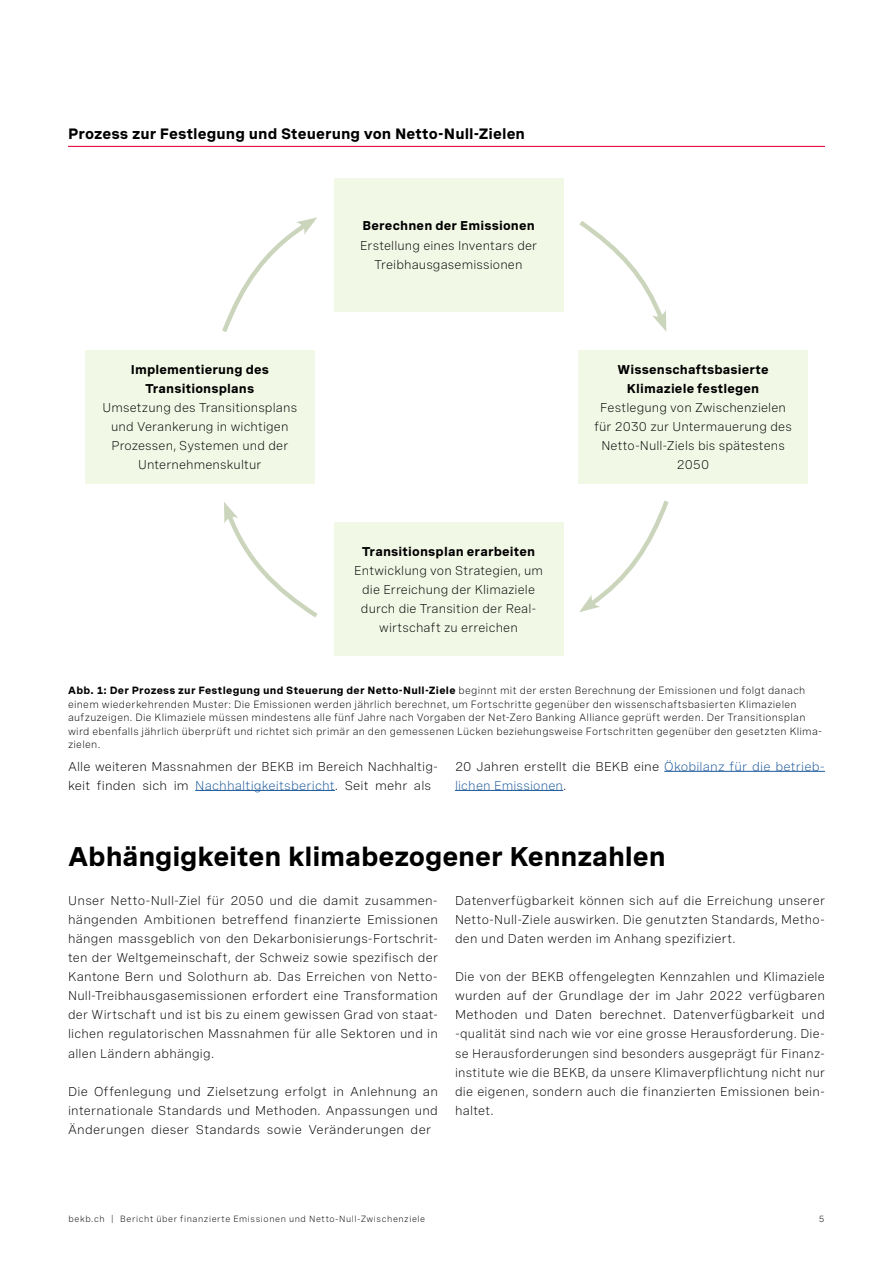
<style>
.page{position:relative;width:893px;height:1263px;background:#fff}
.page>*{position:absolute;margin:0;border:0;box-sizing:border-box;transform-origin:0 0}
._10_Text_T_01_Haupttitel{font:700 27px "Spezia BEKB";letter-spacing:-.005em;color:#000}
.t1{font:700 15px "Spezia BEKB";letter-spacing:.005em;color:#000}
._10_Text_T_05_Grundtext{font:12.75px/19.2px "Spezia BEKB";letter-spacing:.02em;color:#000}
._50_Kasten_Kasten_GT{font:12.75px/19.2px "Spezia BEKB";letter-spacing:.01em;color:#000;text-align:center}
._50_Kasten_Kasten_Titel{font:700 12.75px/19.2px "Spezia BEKB";letter-spacing:.01em;color:#000;text-align:center}
._10_Text_T_05_Grundtext-2{font:12.75px/19.2px "Spezia BEKB";letter-spacing:.01em;color:#1b5899}
._10_Text_T_11_Legende{font:10.5px/13.5px "Spezia BEKB";letter-spacing:.03em;color:#000}
.t2{font:9px "Spezia BEKB";letter-spacing:.065em;color:#000}
.s1{font-weight:700}
.s2{color:#1b5899}
.s3{color:#000}
</style>
<div class="page">
<hr style="left:68px;top:146px;width:757px;height:1px;background:#e70038">
<div style="left:334px;top:178px;width:229px;height:134px;background:#f2f8e6"></div>
<svg style="left:222px;top:217px;width:95px;height:115px"></svg>
<svg style="left:224px;top:502px;width:94px;height:116px"></svg>
<svg style="left:579px;top:500px;width:90px;height:112px"></svg>
<svg style="left:579px;top:221px;width:88px;height:111px"></svg>
<div style="left:578px;top:350px;width:230px;height:134px;background:#f2f8e6"></div>
<div style="left:334px;top:522px;width:229px;height:134px;background:#f2f8e6"></div>
<div style="left:85px;top:350px;width:230px;height:134px;background:#f2f8e6"></div>
<hr style="left:195px;top:790px;width:140px;height:1px;background:#1b5899">
<hr style="left:664px;top:771px;width:161px;height:1px;background:#1b5899">
<hr style="left:455px;top:790px;width:108px;height:1px;background:#1b5899">
<p class="t1" style="left:68px;top:123px;width:458px">Prozess zur Festlegung und Steuerung von Netto-Null-Zielen</p>
<h5 class="_50_Kasten_Kasten_Titel" style="left:131px;top:359px;width:140px">Implementierung des<br>Transitionsplans</h5>
<p class="_50_Kasten_Kasten_GT" style="left:103px;top:397px;width:196px">Umsetzung des Transitionsplans und Verankerung in wichtigen<br>Prozessen, Systemen und der<br>Unternehmenskultur</p>
<h5 class="_50_Kasten_Kasten_Titel" style="left:363px;top:215px;width:174px">Berechnen der Emissionen</h5>
<p class="_50_Kasten_Kasten_GT" style="left:360px;top:234px;width:179px">Erstellung eines Inventars der<br>Treibhausgasemissionen</p>
<h5 class="_50_Kasten_Kasten_Titel" style="left:362px;top:540px;width:174px">Transitionsplan erarbeiten</h5>
<p class="_50_Kasten_Kasten_GT" style="left:354px;top:560px;width:190px">Entwicklung von Strategien, um die Erreichung der Klimaziele durch die Transition der Real&shy;wirtschaft zu erreichen</p>
<h5 class="_50_Kasten_Kasten_Titel" style="left:618px;top:359px;width:153px">Wissenschaftsbasierte<br>Klimaziele festlegen</h5>
<p class="_50_Kasten_Kasten_GT" style="left:594px;top:397px;width:199px">Festlegung von Zwischenzielen für 2030 zur Untermauerung des<br>Netto-Null-Ziels bis spätestens<br>2050</p>
<p class="_10_Text_T_11_Legende" style="left:68px;top:683px;width:756px"><span class="s1">Abb. 1: Der Prozess zur Festlegung und Steuerung der Netto-Null-Ziele</span> beginnt mit der ersten Berechnung der Emissionen und folgt danach einem wiederkehrenden Muster: Die Emissionen werden jährlich berechnet, um Fortschritte gegenüber den wissenschaftsbasierten Klimazielen aufzuzeigen. Die Klimaziele müssen mindestens alle fünf Jahre nach Vorgaben der Net-Zero Banking Alliance geprüft werden. Der Transitionsplan wird ebenfalls jährlich überprüft und richtet sich primär an den gemessenen Lücken beziehungsweise Fortschritten gegenüber den gesetzten Klima&shy;zielen.</p>
<p class="_10_Text_T_05_Grundtext" style="left:68px;top:756px;width:371px">Alle weiteren Massnahmen der BEKB im Bereich Nachhaltig&shy;keit finden sich im <span class="s2">Nachhaltigkeitsbericht</span>. Seit mehr als</p>
<p class="_10_Text_T_05_Grundtext-2" style="left:455px;top:756px;width:369px"><span class="s3">20 Jahren erstellt die BEKB eine</span> Ökobilanz für die betrieb&shy;lichen Emissionen<span class="s3">.</span></p>
<h3 class="_10_Text_T_01_Haupttitel" style="left:68px;top:836px;width:599px">Abhängigkeiten klimabezogener Kennzahlen</h3>
<p class="_10_Text_T_05_Grundtext" style="left:68px;top:889px;width:371px">Unser Netto-Null-Ziel für 2050 und die damit zusammen&shy;hängenden Ambitionen betreffend finanzierte Emissionen hängen massgeblich von den Dekarbonisierungs-Fortschrit&shy;ten der Weltgemeinschaft, der Schweiz sowie spezifisch der Kantone Bern und Solothurn ab. Das Erreichen von Netto-Null-Treibhausgasemissionen erfordert eine Transformation der Wirtschaft und ist bis zu einem gewissen Grad von staat&shy;lichen regulatorischen Massnahmen für alle Sektoren und in allen Ländern abhängig.</p>
<p class="_10_Text_T_05_Grundtext" style="left:68px;top:1081px;width:371px;text-align:justify">Die Offenlegung und Zielsetzung erfolgt in Anlehnung an internationale Standards und Methoden. Anpassungen und Änderungen dieser Standards sowie Veränderungen der</p>
<p class="_10_Text_T_05_Grundtext" style="left:455px;top:889px;width:371px;text-align:justify">Datenverfügbarkeit können sich auf die Erreichung unserer Netto-Null-Ziele auswirken. Die genutzten Standards, Metho&shy;den und Daten werden im Anhang spezifiziert.</p>
<p class="_10_Text_T_05_Grundtext" style="left:455px;top:966px;width:371px">Die von der BEKB offengelegten Kennzahlen und Klimaziele wurden auf der Grundlage der im Jahr 2022 verfügbaren Methoden und Daten berechnet. Datenverfügbarkeit und -qualität sind nach wie vor eine grosse Herausforderung. Die&shy;se Herausforderungen sind besonders ausgeprägt für Finanz&shy;institute wie die BEKB, da unsere Klimaverpflichtung nicht nur die eigenen, sondern auch die finanzierten Emissionen bein&shy;haltet.</p>
<p class="t2" style="left:69px;top:1212px;width:358px">bekb.ch | Bericht über finanzierte Emissionen und Netto-Null-Zwischenziele</p>
<p class="t2" style="left:819px;top:1212px;width:7px">5</p>
</div>
